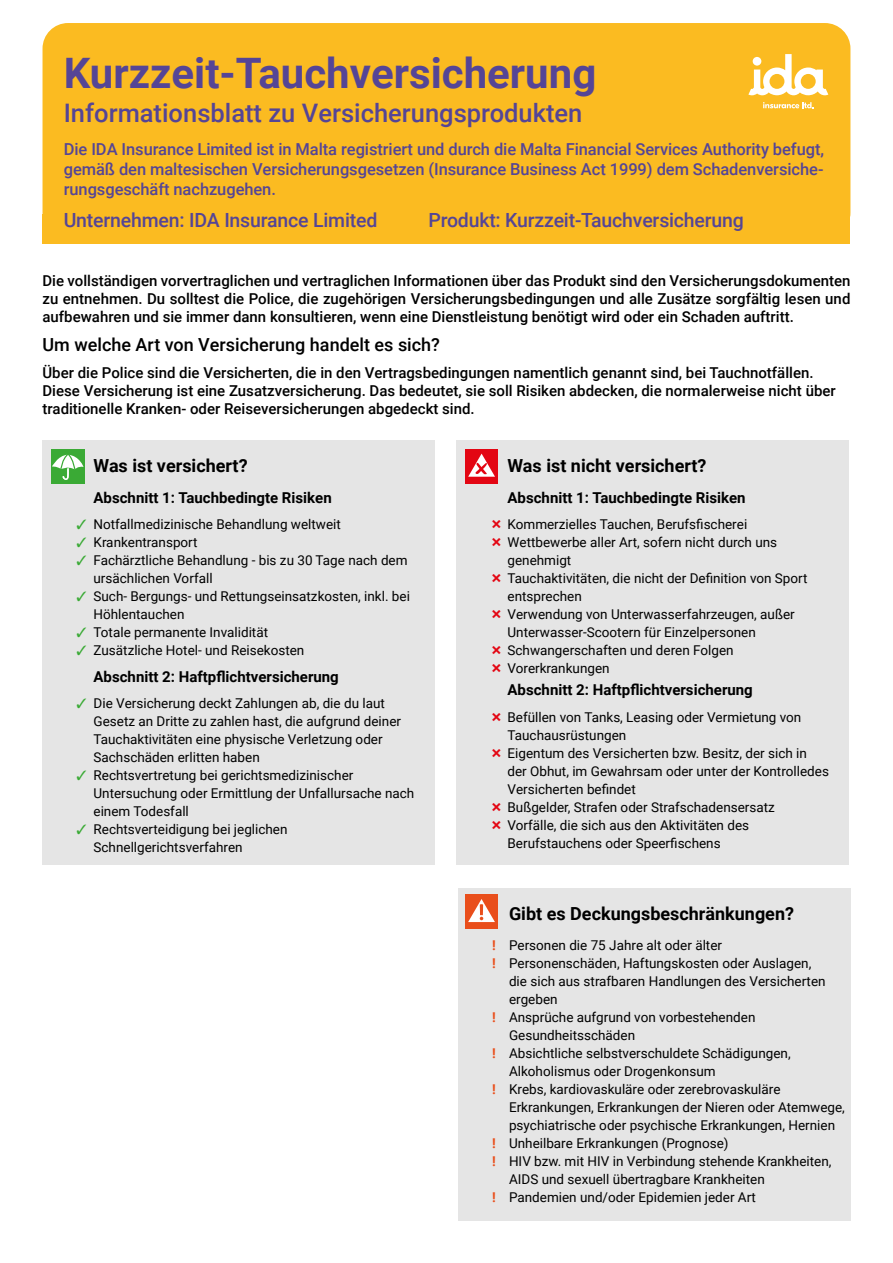
<style>
.page{position:relative;width:893px;height:1263px;background:#fff}
.page>*{position:absolute;margin:0;border:0;box-sizing:border-box;transform-origin:0 0}
.t1{font:700 42px "Roboto";color:#554596}
.t2{font:500 25.5px "Roboto";color:#554596}
.t3{font:500 19.5px "Roboto";letter-spacing:-.01em;color:#554596}
.t4{font:700 18px "Roboto";color:#000}
.t5{font:500 18px "Roboto";color:#000}
.t6{font:500 16.5px/19.8px "Roboto";letter-spacing:-.005em;color:#554596;text-align:justify}
.t7{font:500 15px/18px "Roboto";color:#000;text-align:justify}
.t8{font:700 15px "Roboto";color:#000}
.t9{font:13.5px/18px "Roboto";color:#000}
.s1{color:#3aaa35}
.s2{font-weight:700;color:#e94e1b}
</style>
<div class="page">
<div style="left:43px;top:215px;width:807px;height:28px;background:#fbbb21"></div>
<div style="left:43px;top:23px;width:807px;height:215px;background:#fbbb21;border-radius:26px"></div>
<div style="left:43px;top:440px;width:392px;height:425px;background:#e5e5e5"></div>
<div style="left:51px;top:449px;width:33px;height:34px;background:#3aaa35"></div>
<svg style="left:52px;top:454px;width:32px;height:26px"></svg>
<div style="left:456px;top:440px;width:393px;height:425px;background:#e5e5e5"></div>
<div style="left:465px;top:449px;width:33px;height:34px;background:#e30613"></div>
<svg style="left:468px;top:454px;width:27px;height:23px"></svg>
<div style="left:458px;top:888px;width:392px;height:332px;background:#e5e5e5"></div>
<div style="left:465px;top:894px;width:33px;height:34px;background:#e94e1b"></div>
<svg style="left:468px;top:899px;width:27px;height:23px"></svg>
<svg style="left:748px;top:54px;width:80px;height:41px"></svg>
<svg style="left:763px;top:102px;width:51px;height:6px"></svg>
<h1 class="t1" style="left:64px;top:44px;width:534px">Kurzzeit-Tauchversicherung</h1>
<h2 class="t2" style="left:64px;top:96px;width:520px">Informationsblatt zu Versicherungsprodukten</h2>
<p class="t6" style="left:64px;top:139px;width:762px">Die IDA Insurance Limited ist in Malta registriert und durch die Malta Financial Services Authority befugt, gemäß den maltesischen Versicherungsgesetzen (Insurance Business Act 1999) dem Schadenversiche&shy;rungsgeschäft nachzugehen.</p>
<h3 class="t3" style="left:64px;top:206px;width:315px">Unternehmen: IDA Insurance Limited</h3>
<h3 class="t3" style="left:428px;top:206px;width:317px">Produkt: Kurzzeit-Tauchversicherung</h3>
<p class="t7" style="left:43px;top:271px;width:809px">Die vollständigen vorvertraglichen und vertraglichen Informationen über das Produkt sind den Versicherungsdokumenten zu entnehmen. Du solltest die Police, die zugehörigen Versicherungsbedingungen und alle Zusätze sorgfältig lesen und aufbewahren und sie immer dann konsultieren, wenn eine Dienstleistung benötigt wird oder ein Schaden auftritt.</p>
<h3 class="t5" style="left:43px;top:332px;width:399px">Um welche Art von Versicherung handelt es sich?</h3>
<p class="t7" style="left:43px;top:363px;width:795px;text-align:left">Über die Police sind die Versicherten, die in den Vertragsbedingungen namentlich genannt sind, bei Tauchnotfällen.<br>Diese Versicherung ist eine Zusatzversicherung. Das bedeutet, sie soll Risiken abdecken, die normalerweise nicht über traditionelle Kranken- oder Reiseversicherungen abgedeckt sind.</p>
<h3 class="t4" style="left:94px;top:453px;width:156px">Was ist versichert?</h3>
<p class="t8" style="left:94px;top:487px;width:240px">Abschnitt 1: Tauchbedingte Risiken</p>
<p class="t9" style="left:77px;top:515px;width:266px"><span class="s1">✓</span> Notfallmedizinische Behandlung weltweit</p>
<p class="t9" style="left:77px;top:533px;width:123px"><span class="s1">✓</span> Krankentransport</p>
<p class="t9" style="left:94px;top:551px;width:316px;text-indent:-17px"><span class="s1">✓</span> Fachärztliche Behandlung - bis zu 30 Tage nach dem ursächlichen Vorfall</p>
<p class="t9" style="left:94px;top:587px;width:318px;text-indent:-17px"><span class="s1">✓</span> Such- Bergungs- und Rettungseinsatzkosten, inkl. bei<br>Höhlentauchen</p>
<p class="t9" style="left:77px;top:623px;width:193px"><span class="s1">✓</span> Totale permanente Invalidität</p>
<p class="t9" style="left:77px;top:641px;width:229px"><span class="s1">✓</span> Zusätzliche Hotel- und Reisekosten</p>
<p class="t8" style="left:94px;top:666px;width:247px">Abschnitt 2: Haftpflichtversicherung</p>
<p class="t9" style="left:94px;top:694px;width:309px;text-indent:-17px"><span class="s1">✓</span> Die Versicherung deckt Zahlungen ab, die du laut Gesetz an Dritte zu zahlen hast, die aufgrund deiner Tauchaktivitäten eine physische Verletzung oder Sachschäden erlitten haben</p>
<p class="t9" style="left:94px;top:766px;width:322px;text-indent:-17px"><span class="s1">✓</span> Rechtsvertretung bei gerichtsmedizinischer<br>Untersuchung oder Ermittlung der Unfallursache nach einem Todesfall</p>
<p class="t9" style="left:94px;top:820px;width:196px;text-indent:-17px"><span class="s1">✓</span> Rechtsverteidigung bei jeglichen<br>Schnellgerichtsverfahren</p>
<h3 class="t4" style="left:507px;top:453px;width:200px">Was ist nicht versichert?</h3>
<p class="t8" style="left:507px;top:487px;width:240px">Abschnitt 1: Tauchbedingte Risiken</p>
<p class="t9" style="left:507px;top:515px;width:301px">Kommerzielles Tauchen, Berufsfischerei Wettbewerbe aller Art, sofern nicht durch uns genehmigt<br>Tauchaktivitäten, die nicht der Definition von Sport entsprechen<br>Verwendung von Unterwasserfahrzeugen, außer Unterwasser-Scootern für Einzelpersonen Schwangerschaften und deren Folgen Vorerkrankungen</p>
<p class="t8" style="left:507px;top:680px;width:247px">Abschnitt 2: Haftpflichtversicherung</p>
<p class="t9" style="left:507px;top:708px;width:323px">Befüllen von Tanks, Leasing oder Vermietung von Tauchausrüstungen<br>Eigentum des Versicherten bzw. Besitz, der sich in der Obhut, im Gewahrsam oder unter der Kontrolledes Versicherten befindet<br>Bußgelder, Strafen oder Strafschadensersatz<br>Vorfälle, die sich aus den Aktivitäten des Berufstauchens oder Speerfischens</p>
<h3 class="t4" style="left:509px;top:901px;width:287px">Gibt es Deckungsbeschränkungen?</h3>
<p class="t9" style="left:492px;top:936px;width:232px"><span class="s2">!</span> Personen die 75 Jahre alt oder älter</p>
<p class="t9" style="left:492px;top:954px;width:321px"><span class="s2">!</span> Personenschäden, Haftungskosten oder Auslagen,</p>
<p class="t9" style="left:509px;top:972px;width:318px">die sich aus strafbaren Handlungen des Versicherten</p>
<p class="t9" style="left:509px;top:990px;width:50px">ergeben</p>
<p class="t9" style="left:492px;top:1008px;width:265px"><span class="s2">!</span> Ansprüche aufgrund von vorbestehenden</p>
<p class="t9" style="left:509px;top:1026px;width:128px">Gesundheitsschäden</p>
<p class="t9" style="left:492px;top:1044px;width:300px"><span class="s2">!</span> Absichtliche selbstverschuldete Schädigungen,</p>
<p class="t9" style="left:509px;top:1062px;width:208px">Alkoholismus oder Drogenkonsum</p>
<p class="t9" style="left:492px;top:1080px;width:290px"><span class="s2">!</span> Krebs, kardiovaskuläre oder zerebrovaskuläre</p>
<p class="t9" style="left:509px;top:1098px;width:337px">Erkrankungen, Erkrankungen der Nieren oder Atemwege,</p>
<p class="t9" style="left:509px;top:1116px;width:328px">psychiatrische oder psychische Erkrankungen, Hernien</p>
<p class="t9" style="left:492px;top:1134px;width:238px"><span class="s2">!</span> Unheilbare Erkrankungen (Prognose)</p>
<p class="t9" style="left:492px;top:1152px;width:341px"><span class="s2">!</span> HIV bzw. mit HIV in Verbindung stehende Krankheiten,</p>
<p class="t9" style="left:509px;top:1170px;width:257px">AIDS und sexuell übertragbare Krankheiten</p>
<p class="t9" style="left:492px;top:1187px;width:266px"><span class="s2">!</span> Pandemien und/oder Epidemien jeder Art</p>
</div>
